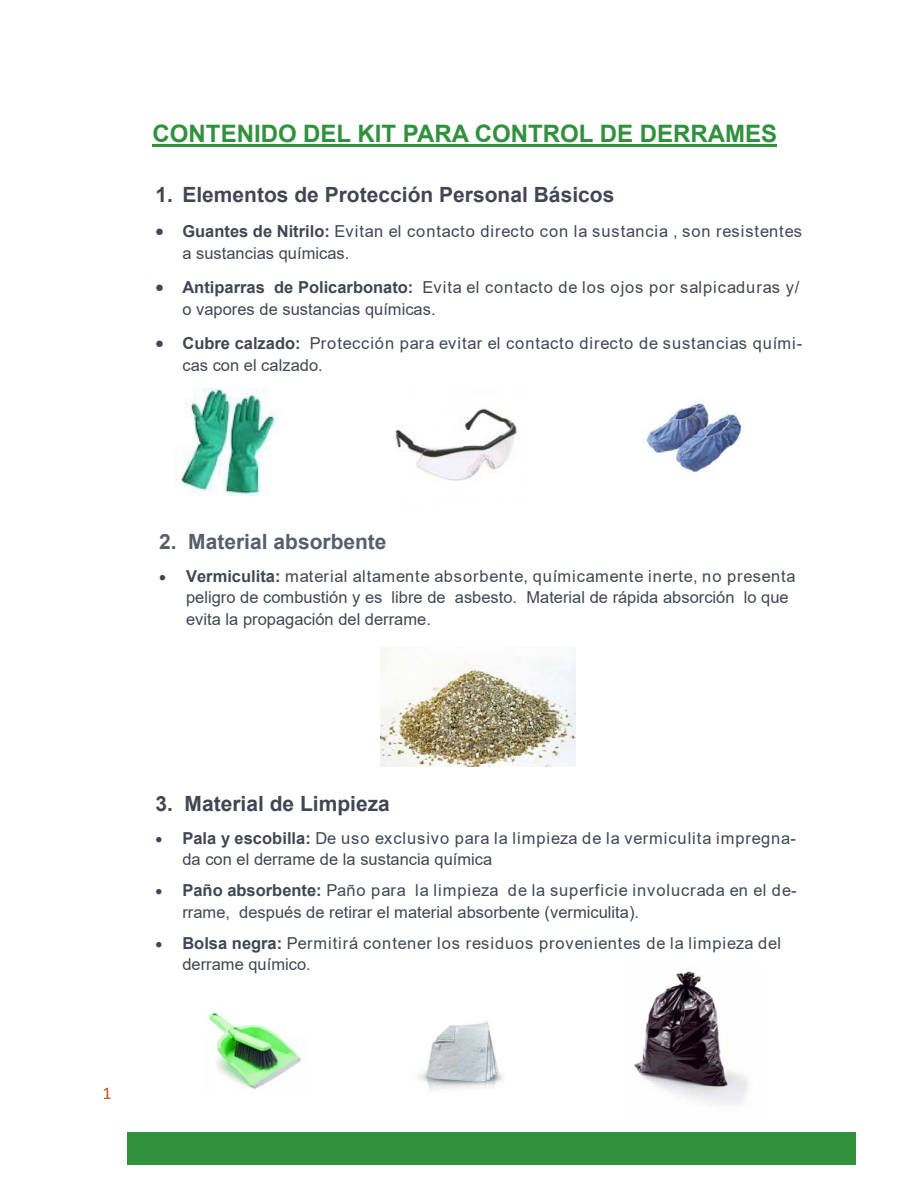
<style>
.page{position:relative;width:918px;height:1188px;background:#fff}
.page>*{position:absolute;margin:0;border:0;box-sizing:border-box;transform-origin:0 0}
.t1{font:700 24px "Arial";color:#31913d}
.t2{font:700 21px "Arial";color:#414752}
.t3{font:700 21px "Arial";color:#575f6d}
.t4{font:18px "Calibri";color:#b25e26}
.t5{font:16.5px/21.3px "Arial";color:#414752}
.t6{font:16.5px/21.8px "Arial";letter-spacing:.055em;color:#414752}
.s1{font-weight:700}
</style>
<div class="page">
<hr style="left:153px;top:144px;width:624px;height:3px;background:#31913d">
<img style="left:176px;top:388px;width:101px;height:108px">
<img style="left:395px;top:408px;width:123px;height:73px">
<img style="left:646px;top:401px;width:96px;height:75px">
<img style="left:381px;top:648px;width:194px;height:118px">
<div style="left:127px;top:1132px;width:729px;height:33px;background:#31913d"></div>
<img style="left:418px;top:1020px;width:85px;height:71px">
<img style="left:633px;top:971px;width:116px;height:133px">
<img style="left:205px;top:1012px;width:96px;height:77px">
<h1 class="t1" style="left:153px;top:120px;width:626px">CONTENIDO DEL KIT PARA CONTROL DE DERRAMES</h1>
<p class="t2" style="left:155px;top:183px;width:460px">1. Elementos de Protección Personal Básicos</p>
<p class="t6" style="left:182px;top:221px;width:621px;text-indent:-27px">• <span class="s1">Guantes de Nitrilo:</span> Evitan el contacto directo con la sustancia , son resistentes a sustancias químicas.</p>
<p class="t5" style="left:182px;top:277px;width:618px;line-height:21.8px;text-indent:-27px">• <span class="s1">Antiparras de Policarbonato:</span> Evita el contacto de los ojos por salpicaduras y/ o vapores de sustancias químicas.</p>
<p class="t6" style="left:182px;top:332px;width:621px;text-indent:-27px">• <span class="s1">Cubre calzado:</span> Protección para evitar el contacto directo de sustancias quími&shy;cas con el calzado.</p>
<p class="t3" style="left:159px;top:530px;width:229px">2. Material absorbente</p>
<p class="t5" style="left:186px;top:565px;width:611px;text-indent:-27px">• <span class="s1">Vermiculita:</span> material altamente absorbente, químicamente inerte, no presenta peligro de combustión y es libre de asbesto. Material de rápida absorción lo que evita la propagación del derrame.</p>
<p class="t2" style="left:155px;top:792px;width:236px">3. Material de Limpieza</p>
<p class="t6" style="left:182px;top:828px;width:615px;line-height:21.3px;text-indent:-27px">• <span class="s1">Pala y escobilla:</span> De uso exclusivo para la limpieza de la vermiculita impregna&shy;da con el derrame de la sustancia química</p>
<p class="t5" style="left:182px;top:880px;width:616px;text-indent:-27px">• <span class="s1">Paño absorbente:</span> Paño para la limpieza de la superficie involucrada en el de&shy;rrame, después de retirar el material absorbente (vermiculita).</p>
<p class="t6" style="left:182px;top:932px;width:600px;line-height:21.3px;text-indent:-27px">• <span class="s1">Bolsa negra:</span> Permitirá contener los residuos provenientes de la limpieza del derrame químico.</p>
<p class="t4" style="left:103px;top:1086px;width:11px">1</p>
</div>
